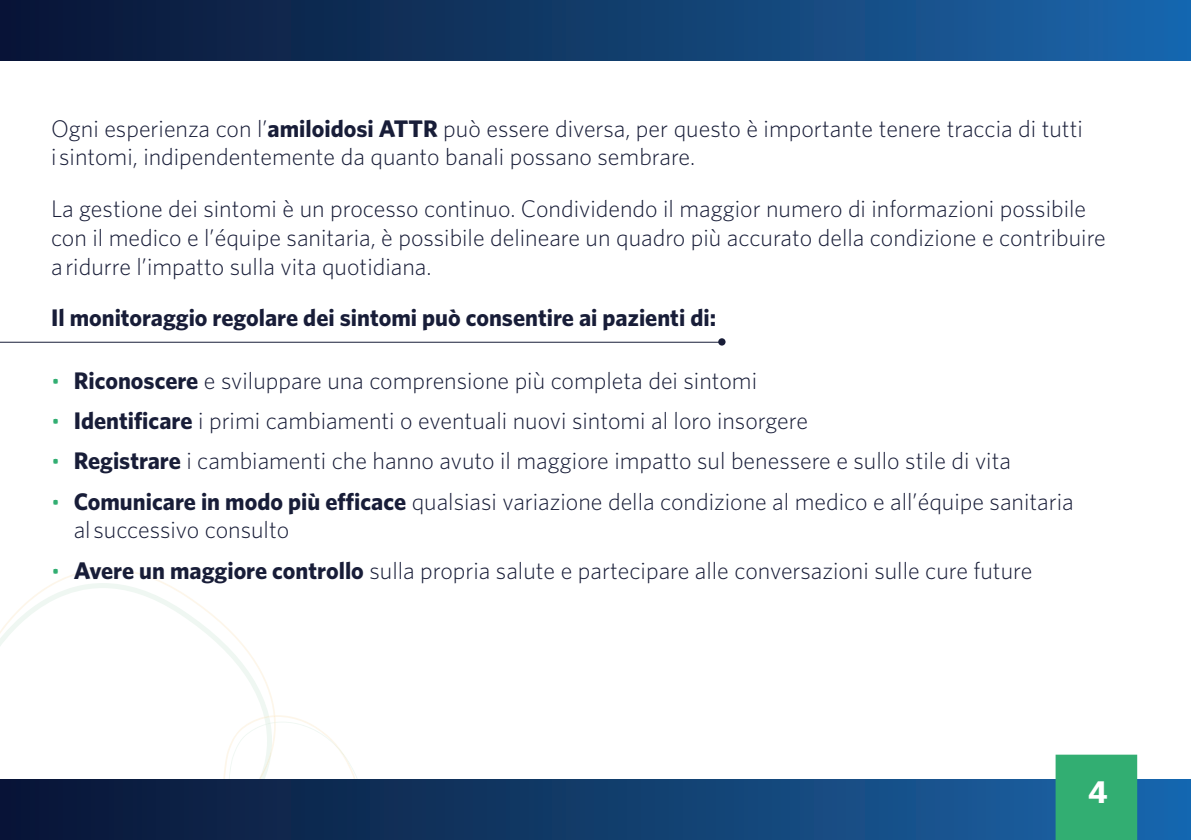
<style>
.page{position:relative;width:1191px;height:840px;background:#fff}
.page>*{position:absolute;margin:0;border:0;box-sizing:border-box;transform-origin:0 0}
.heading{font:700 32px "Whitney";color:#fff}
.heading-2{font:300 24px/28.8px "Whitney";color:#181d38}
.heading-3{font:700 24px "Whitney";color:#181d38}
.s1{font-weight:700}
.s2{font-size:22px;color:#32ae72}
</style>
<div class="page">
<svg style="left:0;top:568px;width:260px;height:101px"></svg>
<svg style="left:223px;top:669px;width:134px;height:110px"></svg>
<div style="left:0;top:779px;width:1191px;height:60px;background:linear-gradient(to right,#091331,#1a66a8)"></div>
<div style="left:0;top:0;width:1191px;height:60px;background:linear-gradient(to right,#091331,#1a66a9)"></div>
<div style="left:1056px;top:755px;width:80px;height:83px;background:#32ae72"></div>
<div style="left:1055px;top:754px;width:82px;height:85px;border:2px solid #32ae72"></div>
<hr style="left:0;top:341px;width:721px;height:1px;background:#181d38">
<div style="left:718px;top:338px;width:7px;height:7px;background:#181d38;border-radius:50%"></div>
<p class="heading-2" style="left:51px;top:113px;width:1033px">Ogni esperienza con l’<span class="s1">amiloidosi ATTR</span> può essere diversa, per questo è importante tenere traccia di tutti i sintomi, indipendentemente da quanto banali possano sembrare.</p>
<p class="heading-2" style="left:51px;top:194px;width:1056px">La gestione dei sintomi è un processo continuo. Condividendo il maggior numero di informazioni possibile con il medico e l’équipe sanitaria, è possibile delineare un quadro più accurato della condizione e contribuire a ridurre l’impatto sulla vita quotidiana.</p>
<p class="heading-3" style="left:51px;top:303px;width:666px">Il monitoraggio regolare dei sintomi può consentire ai pazienti di:</p>
<p class="heading-2" style="left:51px;top:365px;width:707px"><span class="s2">•</span> <span class="s1">Riconoscere</span> e sviluppare una comprensione più completa dei sintomi</p>
<p class="heading-2" style="left:51px;top:406px;width:758px"><span class="s2">•</span> <span class="s1">Identificare</span> i primi cambiamenti o eventuali nuovi sintomi al loro insorgere</p>
<p class="heading-2" style="left:51px;top:446px;width:961px"><span class="s2">•</span> <span class="s1">Registrare</span> i cambiamenti che hanno avuto il maggiore impatto sul benessere e sullo stile di vita</p>
<p class="heading-2" style="left:74px;top:486px;width:1001px;text-indent:-23px"><span class="s2">•</span> <span class="s1">Comunicare in modo più efficace</span> qualsiasi variazione della condizione al medico e all’équipe sanitaria al successivo consulto</p>
<p class="heading-2" style="left:51px;top:555px;width:982px"><span class="s2">•</span> <span class="s1">Avere un maggiore controllo</span> sulla propria salute e partecipare alle conversazioni sulle cure future</p>
<p class="heading" style="left:1088px;top:772px;width:21px">4</p>
</div>
